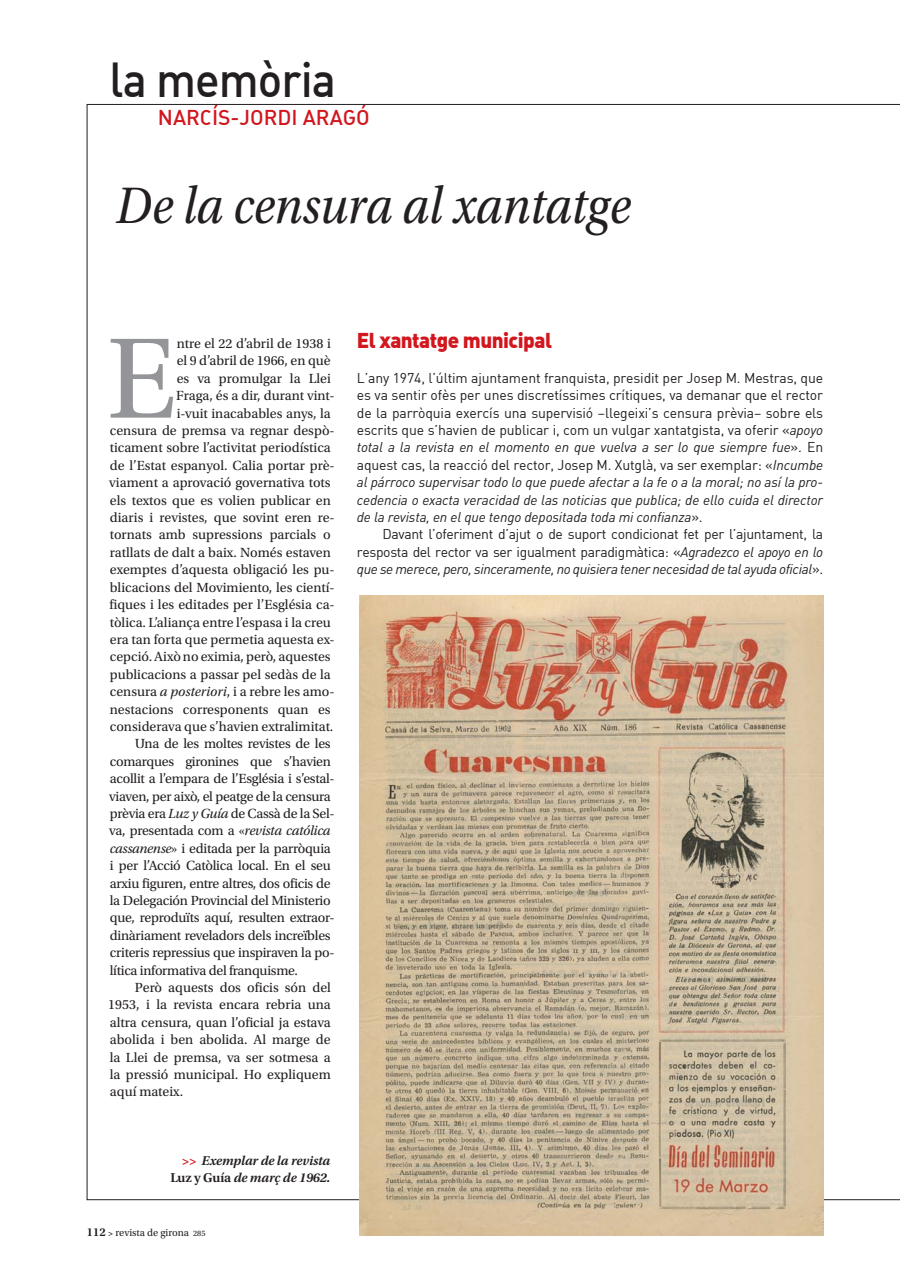
<style>
.page{position:relative;width:900px;height:1276px;background:#fff}
.page>*{position:absolute;margin:0;border:0;box-sizing:border-box;transform-origin:0 0}
.Memo_Text{font:120.6px "Utopia Std";color:#939598}
.Memo_titol{font:italic 54px "Utopia Std";color:#231f20;scale:.9 1}
.t1{font:48px "DIN Medium Alternate";letter-spacing:-.02em;color:#231f20;scale:.95 1}
.t2{font:21px "DIN Black Alternate";letter-spacing:-.025em;color:#d2161e}
.t3{font:21px "DIN Medium Alternate";color:#d2161e}
.Memo_Text-2{font:13.95px/17.4px "Utopia Std";color:#231f20;text-align:right}
.t4{font:13.95px/17.4px "DIN";letter-spacing:-.015em;color:#231f20;text-align:justify}
.Memo_Text-3{font:13.95px/17.4px "Utopia Std";letter-spacing:-.02em;color:#231f20}
.Secccions_Peus{font:italic 600 13.5px "Utopia Std";letter-spacing:-.01em;color:#231f20}
.t5{font:10.5px "Utopia Std";color:#231f20}
.s1{font-style:italic}
.s2{color:#d2161e}
.s3{font-style:normal}
.s4{font-weight:600;font-size:12px}
.s5{font-weight:600;font-size:9px}
.s6{font-size:8.25px}
</style>
<div class="page">
<img style="left:359px;top:596px;width:464px;height:638px">
<p class="t1" style="left:109px;top:49px;width:240px">la memòria</p>
<p class="t3" style="left:158px;top:104px;width:213px">NARCÍS-JORDI ARAGÓ</p>
<p class="Memo_titol" style="left:116px;top:176px;width:573px">De la censura al xantatge</p>
<p class="Memo_Text-2" style="left:109px;top:335px;width:227px">ntre el 22 d’abril de 1938 i<br>el 9 d’abril de 1966, en què<br>es va promulgar la Llei<br>Fraga, és a dir, durant vint-<br>i-vuit inacabables anys, la<br>censura de premsa va regnar despò&shy;ticament sobre l’activitat periodística de l’Estat espanyol. Calia portar prè&shy;viament a aprovació governativa tots els textos que es volien publicar en diaris i revistes, que sovint eren re&shy;tornats amb supressions parcials o ratllats de dalt a baix. Només estaven exemptes d’aquesta obligació les pu&shy;blicacions del Movimiento, les cientí&shy;fiques i les editades per l’Església ca&shy;tòlica. L’aliança entre l’espasa i la creu era tan forta que permetia aquesta ex&shy;cepció. Això no eximia, però, aquestes publicacions a passar pel sedàs de la censura <span class="s1">a posteriori</span>, i a rebre les amo&shy;nestacions corresponents quan es considerava que s’havien extralimitat.</p>
<p class="Memo_Text-3" style="left:109px;top:735px;width:227px;text-indent:26px">Una de les moltes revistes de les comarques gironines que s’havien acollit a l’empara de l’Església i s’estal&shy;viaven, per això, el peatge de la censura prèvia era <span class="s1">Luz y Guía</span> de Cassà de la Sel&shy;va, presentada com a «<span class="s1">revista católica cassanense</span>» i editada per la parròquia i per l’Acció Catòlica local. En el seu arxiu figuren, entre altres, dos oficis de la Delegación Provincial del Ministerio que, reproduïts aquí, resulten extraor&shy;dinàriament reveladors dels increïbles criteris repressius que inspiraven la po&shy;lítica informativa del franquisme.</p>
<p class="Memo_Text-2" style="left:108px;top:978px;width:224px;text-align:justify;text-indent:27px">Però aquests dos oficis són del 1953, i la revista encara rebria una altra censura, quan l’oficial ja estava abolida i ben abolida. Al marge de la Llei de premsa, va ser sotmesa a la pressió municipal. Ho expliquem aquí mateix.</p>
<p class="Memo_Text" style="left:107px;top:313px;width:71px">E</p>
<p class="Secccions_Peus" style="left:181px;top:1152px;width:150px"><span class="s2">&gt;&gt;</span> Exemplar de la revista</p>
<p class="Secccions_Peus" style="left:170px;top:1170px;width:161px"><span class="s3">Luz y Guía</span> de març de 1962.</p>
<p class="t5" style="left:87px;top:1226px;width:120px"><span class="s4">112</span> <span class="s5">&gt;</span> revista de girona <span class="s6">285</span></p>
<p class="t2" style="left:357px;top:326px;width:197px">El xantatge municipal</p>
<p class="t4" style="left:357px;top:369px;width:467px">L’any 1974, l’últim ajuntament franquista, presidit per Josep M. Mestras, que es va sentir ofès per unes discretíssimes crítiques, va demanar que el rector de la parròquia exercís una supervisió –llegeixi’s censura prèvia– sobre els escrits que s’havien de publicar i, com un vulgar xantatgista, va oferir «<span class="s1">apoyo total a la revista en el momento en que vuelva a ser lo que siempre fue</span>». En aquest cas, la reacció del rector, Josep M. Xutglà, va ser exemplar: «<span class="s1">Incumbe al párroco supervisar todo lo que puede afectar a la fe o a la moral; no así la pro&shy;cedencia o exacta veracidad de las noticias que publica; de ello cuida el director de la revista, en el que tengo depositada toda mi confianza</span>».</p>
<p class="t4" style="left:357px;top:525px;width:467px;text-indent:26px">Davant l’oferiment d’ajut o de suport condicionat fet per l’ajuntament, la resposta del rector va ser igualment paradigmàtica: «<span class="s1">Agradezco el apoyo en lo que se merece, pero, sinceramente, no quisiera tener necesidad de tal ayuda oficial</span>».</p>
</div>
